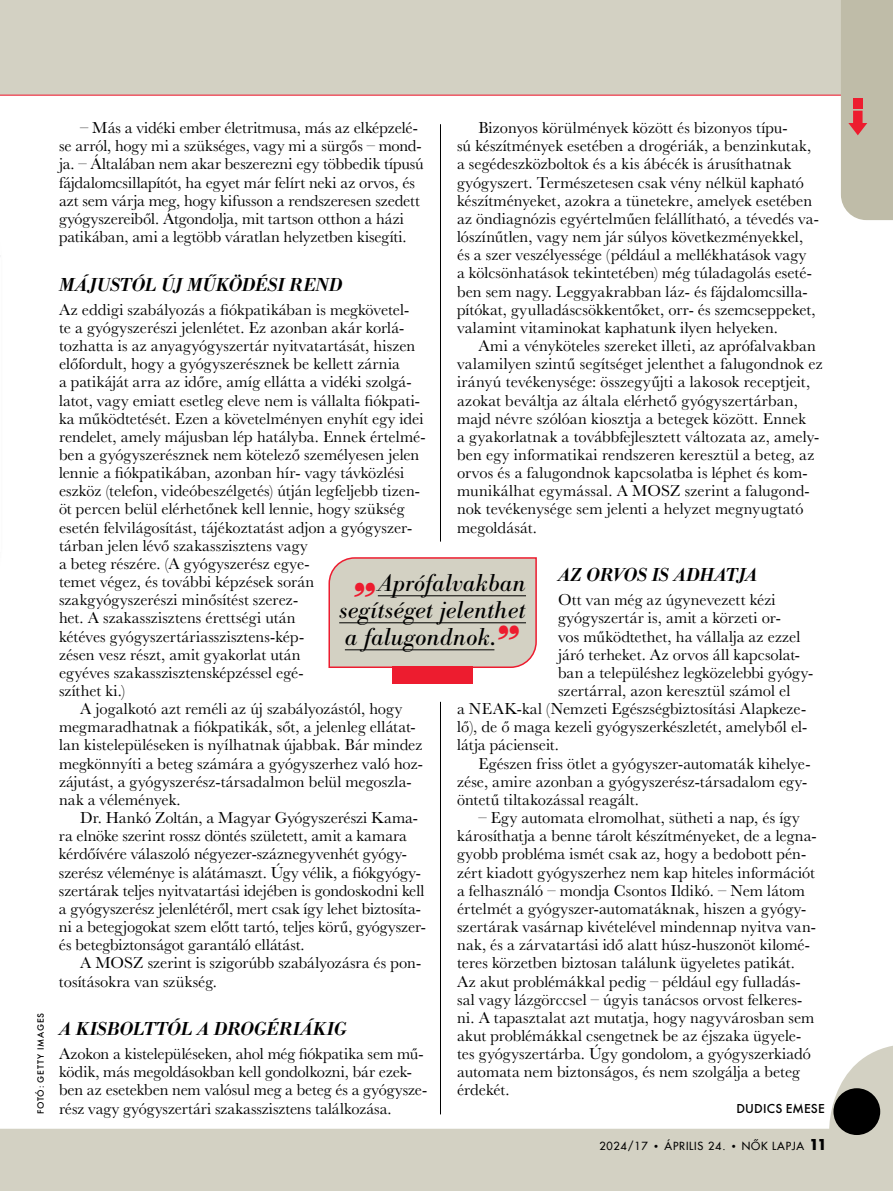
<style>
.page{position:relative;width:893px;height:1191px;background:#d3d1c3}
.page>*{position:absolute;margin:0;border:0;box-sizing:border-box;transform-origin:0 0}
.t1{font:italic 25.5px/27px "Bodoni Antiqua TOT";letter-spacing:.01em;color:#000;text-align:center}
.t2{font:19.5px "Bodoni Antiqua TOT Dem Bol Ita";color:#000}
.t3{font:16.5px/18.1px "Baskerville";color:#000}
.t4{font:13.5px "Futura Med";letter-spacing:.015em;color:#000}
.t5{font:500 10.95px "Futura Std";letter-spacing:.07em;color:#000}
.t6{font:9.45px "Futura Med";letter-spacing:.085em;color:#000}
.s1{font-family:"Futura Boo";font-weight:400}
.s2{font-family:"Futura Bol";font-weight:400;font-size:16.5px}
.s3{font-weight:700;font-size:42px;color:#ed1c2f}
</style>
<div class="page">
<div style="left:0;top:96px;width:893px;height:1032px;background:#fff"></div>
<hr style="left:0;top:95px;width:893px;height:1px;background:#ed1c2f">
<div style="left:841px;top:0;width:52px;height:220px;background:#bfbca8"></div>
<div style="left:833px;top:1088px;width:47px;height:47px;background:#000;border-radius:50%"></div>
<hr style="left:440px;top:124px;width:1px;height:417px;background:#000">
<hr style="left:440px;top:702px;width:1px;height:412px;background:#000">
<svg style="left:328px;top:556px;width:210px;height:113px"></svg>
<div style="left:393px;top:666px;width:80px;height:17px;background:#ed1c2f"></div>
<div style="left:0;top:357px;width:12px;height:55px;background:#fff"></div>
<hr style="left:0;top:237px;width:4px;height:334px;background:#fefefe">
<p class="t6" style="left:35px;top:1114px;width:103px;rotate:-90deg">FOTÓ: GETTY IMAGES</p>
<p class="t3" style="left:457px;top:119px;width:363px;text-indent:21px">Bizonyos körülmények között és bizonyos típu-<br>sú készítmények esetében a drogériák, a benzinkutak, a segédeszközboltok és a kis ábécék is árusíthatnak gyógyszert. Természetesen csak vény nélkül kapható készítményeket, azokra a tünetekre, amelyek esetében az öndiagnózis egyértelműen felállítható, a tévedés va&shy;lószínűtlen, vagy nem jár súlyos következményekkel, és a szer veszélyessége (például a mellékhatások vagy<br>a kölcsönhatások tekintetében) még túladagolás eseté&shy;ben sem nagy. Leggyakrabban láz- és fájdalomcsilla&shy;pítókat, gyulladáscsökkentőket, orr- és szemcseppeket, valamint vitaminokat kaphatunk ilyen helyeken.</p>
<p class="t3" style="left:457px;top:337px;width:367px;text-indent:21px">Ami a vényköteles szereket illeti, az aprófalvakban valamilyen szintű segítséget jelenthet a falugondnok ez irányú tevékenysége: összegyűjti a lakosok receptjeit, azokat beváltja az általa elérhető gyógyszertárban, majd névre szólóan kiosztja a betegek között. Ennek<br>a gyakorlatnak a továbbfejlesztett változata az, amely&shy;ben egy informatikai rendszeren keresztül a beteg, az orvos és a falugondnok kapcsolatba is léphet és kom&shy;munikálhat egymással. A MOSZ szerint a falugond&shy;nok tevékenysége sem jelenti a helyzet megnyugtató megoldását.</p>
<p class="t2" style="left:558px;top:564px;width:200px">AZ ORVOS IS ADHATJA</p>
<p class="t3" style="left:558px;top:591px;width:219px">Ott van még az úgynevezett kézi</p>
<p class="t3" style="left:558px;top:609px;width:224px">gyógyszertár is, amit a körzeti or-</p>
<p class="t3" style="left:558px;top:627px;width:244px">vos működtethet, ha vállalja az ezzel</p>
<p class="t3" style="left:558px;top:645px;width:243px">járó terheket. Az orvos áll kapcsolat-</p>
<p class="t3" style="left:558px;top:663px;width:257px">ban a településhez legközelebbi gyógy-</p>
<p class="t3" style="left:558px;top:682px;width:234px">szertárral, azon keresztül számol el</p>
<p class="t3" style="left:457px;top:700px;width:351px">a NEAK-kal (Nemzeti Egészségbiztosítási Alapkeze-</p>
<p class="t3" style="left:457px;top:718px;width:352px">lő), de ő maga kezeli gyógyszerkészletét, amelyből el-</p>
<p class="t3" style="left:457px;top:736px;width:103px">látja pácienseit.</p>
<p class="t3" style="left:478px;top:754px;width:334px">Egészen friss ötlet a gyógyszer-automaták kihelye-</p>
<p class="t3" style="left:457px;top:772px;width:352px">zése, amire azonban a gyógyszerész-társadalom egy-</p>
<p class="t3" style="left:457px;top:790px;width:183px">öntetű tiltakozással reagált.</p>
<p class="t3" style="left:457px;top:809px;width:361px;text-indent:21px">– Egy automata elromolhat, sütheti a nap, és így károsíthatja a benne tárolt készítményeket, de a legna&shy;gyobb probléma ismét csak az, hogy a bedobott pén&shy;zért kiadott gyógyszerhez nem kap hiteles információt a felhasználó – mondja Csontos Ildikó. – Nem látom értelmét a gyógyszer-automatáknak, hiszen a gyógy&shy;szertárak vasárnap kivételével mindennap nyitva van&shy;nak, és a zárvatartási idő alatt húsz-huszonöt kilomé&shy;teres körzetben biztosan találunk ügyeletes patikát.<br>Az akut problémákkal pedig – például egy fulladás&shy;sal vagy lázgörccsel – úgyis tanácsos orvost felkeres&shy;ni. A tapasztalat azt mutatja, hogy nagyvárosban sem akut problémákkal csengetnek be az éjszaka ügyele&shy;tes gyógyszertárba. Úgy gondolom, a gyógyszerkiadó automata nem biztonságos, és nem szolgálja a beteg érdekét.</p>
<p class="t4" style="left:736px;top:1101px;width:90px">DUDICS EMESE</p>
<p class="t5" style="left:599px;top:1139px;width:229px">2024/17 <span class="s1">•</span> ÁPRILIS 24. <span class="s1">•</span> NŐK LAPJA <span class="s2">11</span></p>
<p class="t3" style="left:59px;top:119px;width:366px;text-indent:21px">– Más a vidéki ember életritmusa, más az elképzelé&shy;se arról, hogy mi a szükséges, vagy mi a sürgős – mond&shy;ja. – Általában nem akar beszerezni egy többedik típusú fájdalomcsillapítót, ha egyet már felírt neki az orvos, és azt sem várja meg, hogy kifusson a rendszeresen szedett gyógyszereiből. Átgondolja, mit tartson otthon a házi patikában, ami a legtöbb váratlan helyzetben kisegíti.</p>
<p class="t2" style="left:59px;top:273px;width:285px">MÁJUSTÓL ÚJ MŰKÖDÉSI REND</p>
<p class="t3" style="left:59px;top:300px;width:368px">Az eddigi szabályozás a fiókpatikában is megkövetel-<br>te a gyógyszerészi jelenlétet. Ez azonban akár korlá&shy;tozhatta is az anyagyógyszertár nyitvatartását, hiszen előfordult, hogy a gyógyszerésznek be kellett zárnia<br>a patikáját arra az időre, amíg ellátta a vidéki szolgá&shy;latot, vagy emiatt esetleg eleve nem is vállalta fiókpati&shy;ka működtetését. Ezen a követelményen enyhít egy idei rendelet, amely májusban lép hatályba. Ennek értelmé&shy;ben a gyógyszerésznek nem kötelező személyesen jelen lennie a fiókpatikában, azonban hír- vagy távközlési eszköz (telefon, videóbeszélgetés) útján legfeljebb tizen&shy;öt percen belül elérhetőnek kell lennie, hogy szükség esetén felvilágosítást, tájékoztatást adjon a gyógyszer&shy;tárban jelen lévő szakasszisztens vagy<br>a beteg részére. (A gyógyszerész egye-<br>temet végez, és további képzések során szakgyógyszerészi minősítést szerez-<br>het. A szakasszisztens érettségi után<br>kétéves gyógyszertáriasszisztens-kép-<br>zésen vesz részt, amit gyakorlat után<br>egyéves szakasszisztensképzéssel egé-<br>szíthet ki.)</p>
<p class="t3" style="left:59px;top:700px;width:366px;text-indent:21px">A jogalkotó azt reméli az új szabályozástól, hogy megmaradhatnak a fiókpatikák, sőt, a jelenleg ellátat&shy;lan kistelepüléseken is nyílhatnak újabbak. Bár mindez megkönnyíti a beteg számára a gyógyszerhez való hoz&shy;zájutást, a gyógyszerész-társadalmon belül megoszla&shy;nak a vélemények.</p>
<p class="t3" style="left:59px;top:809px;width:368px;text-indent:21px">Dr. Hankó Zoltán, a Magyar Gyógyszerészi Kama&shy;ra elnöke szerint rossz döntés született, amit a kamara kérdőívére válaszoló négyezer-száznegyvenhét gyógy&shy;szerész véleménye is alátámaszt. Úgy vélik, a fiókgyógy&shy;szertárak teljes nyitvatartási idejében is gondoskodni kell a gyógyszerész jelenlétéről, mert csak így lehet biztosíta&shy;ni a betegjogokat szem előtt tartó, teljes körű, gyógyszer&shy;és betegbiztonságot garantáló ellátást.</p>
<p class="t3" style="left:59px;top:954px;width:364px;text-indent:21px">A MOSZ szerint is szigorúbb szabályozásra és pon&shy;tosításokra van szükség.</p>
<p class="t2" style="left:59px;top:1018px;width:289px">A KISBOLTTÓL A DROGÉRIÁKIG</p>
<p class="t3" style="left:59px;top:1045px;width:370px">Azokon a kistelepüléseken, ahol még fiókpatika sem mű&shy;ködik, más megoldásokban kell gondolkozni, bár ezek&shy;ben az esetekben nem valósul meg a beteg és a gyógysze&shy;rész vagy gyógyszertári szakasszisztens találkozása.</p>
<h1 class="t1" style="left:339px;top:570px;width:188px"><span class="s3">„</span>Aprófalvakban segítséget jelenthet a falugondnok.<span class="s3">”</span></h1>
</div>
